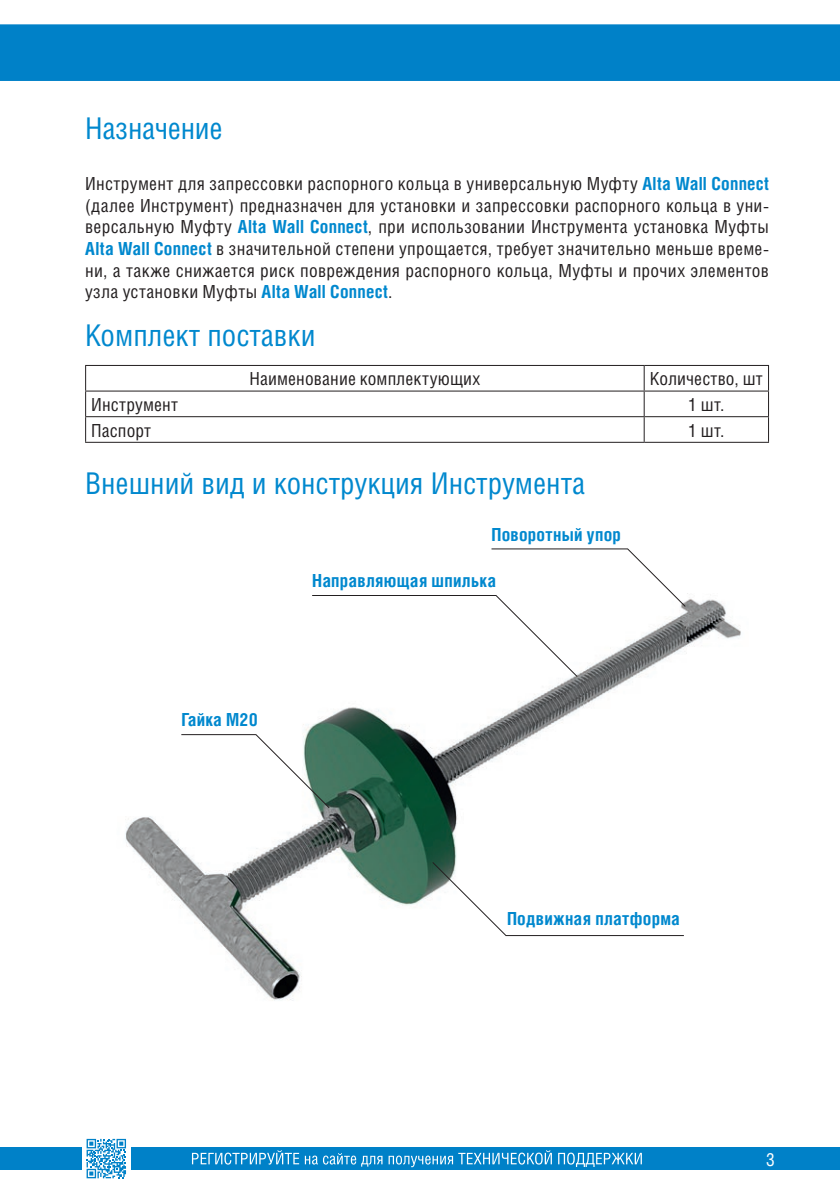
<style>
.page{position:relative;width:840px;height:1191px;background:#fff}
.page>*{position:absolute;margin:0;border:0;box-sizing:border-box;transform-origin:0 0}
.t1{font:30px "Helios Cond";color:#0088ce}
.t2{font:18px/21.6px "Helios Cond";letter-spacing:.015em;color:#231f20;text-align:justify}
.t3{font:700 18px "Helios Cond";letter-spacing:.015em;color:#0088ce}
.t4{font:18px "Helios Cond";color:#fff}
.s1{font-weight:700;color:#0088ce}
</style>
<div class="page">
<div style="left:0;top:1147px;width:839px;height:23px;background:#0081c8"></div>
<div style="left:0;top:24px;width:839px;height:57px;background:#0081c8"></div>
<div style="left:82px;top:1134px;width:48px;height:48px;background:#fff"></div>
<svg style="left:192px;top:1150px;width:107px;height:14px"></svg>
<svg style="left:305px;top:1153px;width:77px;height:13px"></svg>
<svg style="left:388px;top:1150px;width:163px;height:17px"></svg>
<svg style="left:558px;top:1152px;width:83px;height:15px"></svg>
<svg style="left:86px;top:1138px;width:40px;height:40px"></svg>
<hr style="left:85px;top:365px;width:558px;height:1px;background:#231f20">
<hr style="left:643px;top:365px;width:125px;height:1px;background:#231f20">
<hr style="left:85px;top:390px;width:558px;height:1px;background:#231f20">
<hr style="left:643px;top:390px;width:125px;height:1px;background:#231f20">
<hr style="left:85px;top:416px;width:558px;height:1px;background:#231f20">
<svg style="left:85px;top:366px;width:1px;height:76px"></svg>
<hr style="left:643px;top:416px;width:125px;height:1px;background:#231f20">
<svg style="left:643px;top:366px;width:1px;height:76px"></svg>
<hr style="left:85px;top:442px;width:558px;height:1px;background:#231f20">
<hr style="left:643px;top:442px;width:125px;height:1px;background:#231f20">
<img style="left:125px;top:593px;width:616px;height:408px">
<svg style="left:180px;top:733px;width:150px;height:76px"></svg>
<svg style="left:431px;top:861px;width:253px;height:75px"></svg>
<svg style="left:311px;top:548px;width:375px;height:130px"></svg>
<p class="t1" style="left:85px;top:111px;width:139px">Назначение</p>
<p class="t2" style="left:85px;top:173px;width:685px">Инструмент для запрессовки распорного кольца в универсальную Муфту <span class="s1">Alta Wall Connect </span>(далее Инструмент) предназначен для установки и запрессовки распорного кольца в уни&shy;версальную Муфту <span class="s1">Alta Wall Connect</span>, при использовании Инструмента установка Муфты <span class="s1">Alta Wall Connect</span> в значительной степени упрощается, требует значительно меньше време&shy;ни, а также снижается риск повреждения распорного кольца, Муфты и прочих элементов узла установки Муфты <span class="s1">Alta Wall Connect</span>.</p>
<p class="t1" style="left:85px;top:317px;width:232px">Комплект поставки</p>
<p class="t2" style="left:249px;top:368px;width:232px">Наименование комплектующих</p>
<p class="t2" style="left:649px;top:368px;width:114px">Количество, шт</p>
<p class="t2" style="left:91px;top:393px;width:88px">Инструмент</p>
<p class="t2" style="left:688px;top:393px;width:38px">1 шт.</p>
<p class="t2" style="left:91px;top:419px;width:61px">Паспорт</p>
<p class="t2" style="left:688px;top:419px;width:38px">1 шт.</p>
<p class="t1" style="left:85px;top:465px;width:501px">Внешний вид и конструкция Инструмента</p>
<p class="t3" style="left:491px;top:524px;width:131px">Поворотный упор</p>
<p class="t3" style="left:181px;top:709px;width:78px">Гайка М20</p>
<p class="t3" style="left:312px;top:570px;width:185px">Направляющая шпилька</p>
<p class="t3" style="left:506px;top:907px;width:174px">Подвижная платформа</p>
<p class="t4" style="left:765px;top:1148px;width:10px">3</p>
</div>
